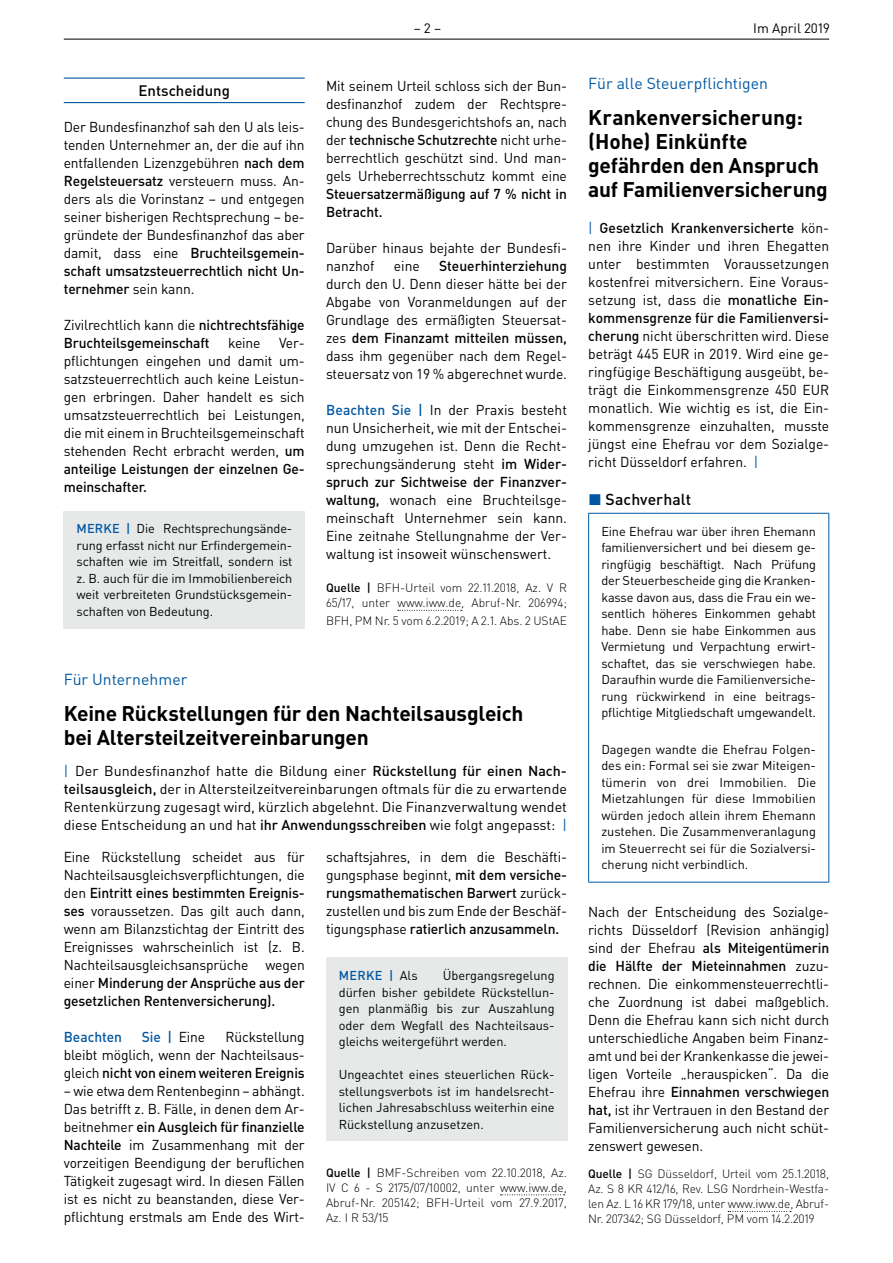
<style>
.page{position:relative;width:893px;height:1263px;background:#fff}
.page>*{position:absolute;margin:0;border:0;box-sizing:border-box;transform-origin:0 0}
.t1{font:700 21px/24px "DIN Pro";letter-spacing:-.01em;color:#000002}
.t2{font:15.75px "DIN Pro";color:#0157a2}
.t3{font:500 15.75px "DIN Pro";letter-spacing:.005em;color:#000002}
.t4{font:500 15px "DIN Pro";color:#000002}
.t5{font:14.25px/18px "DIN Pro";letter-spacing:-.01em;color:#000002;text-align:justify}
.t6{font:500 14.25px/18px "DIN Pro";letter-spacing:-.01em;color:#000002}
.t7{font:500 14.25px "DIN Pro";color:#0157a2}
.t8{font:13.5px "DIN Pro";color:#000002}
.t9{font:12.75px/16.5px "DIN Pro";color:#000002;text-align:justify}
.t10{font:500 12.75px "DIN Pro";letter-spacing:.025em;color:#0157a2}
.t11{font:300 12px/15px "DIN Pro";color:#000002;text-align:justify}
.s1{font-weight:500}
.s2{font-weight:400}
.s3{font-weight:500;color:#0157a2}
.s4{color:#0157a2}
.s5{font-weight:400;color:#000002}
</style>
<div class="page">
<hr style="left:64px;top:39px;width:765px;height:1px;background:#000002">
<hr style="left:64px;top:78px;width:241px;height:1px;background:#0157a2">
<hr style="left:64px;top:102px;width:241px;height:1px;background:#0157a2">
<div style="left:64px;top:511px;width:241px;height:117px;background:#e6e9e8"></div>
<svg style="left:398px;top:610px;width:64px;height:1px"></svg>
<svg style="left:728px;top:1211px;width:63px;height:1px"></svg>
<hr style="left:588px;top:513px;width:241px;height:1px;background:#0157a2">
<hr style="left:588px;top:514px;width:1px;height:368px;background:#0157a2">
<hr style="left:828px;top:514px;width:1px;height:368px;background:#0157a2">
<hr style="left:588px;top:882px;width:241px;height:1px;background:#0157a2">
<svg style="left:500px;top:1194px;width:64px;height:1px"></svg>
<div style="left:326px;top:957px;width:241px;height:184px;background:#e6e9e8"></div>
<p class="t8" style="left:414px;top:19px;width:29px">– 2 –</p>
<p class="t8" style="left:753px;top:19px;width:78px">Im April 2019</p>
<p class="t4" style="left:138px;top:80px;width:93px">Entscheidung</p>
<p class="t5" style="left:64px;top:117px;width:242px">Der Bundesfinanzhof sah den U als leis&shy;tenden Unternehmer an, der die auf ihn entfallenden Lizenzgebühren <span class="s1">nach dem Regelsteuersatz</span> versteuern muss. An&shy;ders als die Vorinstanz – und entgegen seiner bisherigen Rechtsprechung – be&shy;gründete der Bundesfinanzhof das aber damit, dass eine <span class="s1">Bruchteilsgemein&shy;schaft umsatzsteuerrechtlich nicht Un&shy;ternehmer</span> sein kann.</p>
<p class="t6" style="left:64px;top:315px;width:242px"><span class="s2">Zivilrechtlich kann die</span> nichtrechtsfähige<br>Bruchteilsgemeinschaft</p>
<p class="t5" style="left:228px;top:333px;width:34px">keine</p>
<p class="t5" style="left:64px;top:333px;width:242px;text-indent:215px">Ver&shy;pflichtungen eingehen und damit um&shy;satzsteuerrechtlich auch keine Leistun&shy;gen erbringen. Daher handelt es sich umsatzsteuerrechtlich bei Leistungen, die mit einem in Bruchteilsgemeinschaft stehenden Recht erbracht werden, <span class="s1">um anteilige Leistungen der einzelnen Ge&shy;meinschafter.</span></p>
<p class="t9" style="left:77px;top:520px;width:217px"><span class="s3">MERKE |</span> Die Rechtsprechungsände&shy;rung erfasst nicht nur Erfindergemein&shy;schaften wie im Streitfall, sondern ist z. B. auch für die im Immobilienbereich weit verbreiteten Grundstücksgemein&shy;schaften von Bedeutung.</p>
<p class="t5" style="left:326px;top:77px;width:242px">Mit seinem Urteil schloss sich der Bun&shy;desfinanzhof zudem der Rechtspre&shy;chung des Bundesgerichtshofs an, nach der <span class="s1">technische Schutzrechte</span> nicht urhe&shy;berrechtlich geschützt sind. Und man&shy;gels Urheberrechtsschutz kommt eine</p>
<p class="t6" style="left:326px;top:185px;width:242px">Steuersatzermäßigung auf 7 % nicht in<br>Betracht.</p>
<p class="t5" style="left:326px;top:239px;width:242px">Darüber hinaus bejahte der Bundesfi&shy;nanzhof</p>
<p class="t5" style="left:394px;top:257px;width:27px">eine</p>
<p class="t6" style="left:439px;top:257px;width:129px">Steuerhinterziehung</p>
<p class="t5" style="left:326px;top:275px;width:242px">durch den U. Denn dieser hätte bei der Abgabe von Voranmeldungen auf der Grundlage des ermäßigten Steuersat&shy;zes <span class="s1">dem Finanzamt mitteilen müssen, </span>dass ihm gegenüber nach dem Regel&shy;steuersatz von 19 % abgerechnet wurde.</p>
<p class="t5" style="left:326px;top:400px;width:242px"><span class="s3">Beachten Sie |</span> In der Praxis besteht nun Unsicherheit, wie mit der Entschei&shy;dung umzugehen ist. Denn die Recht&shy;sprechungsänderung steht <span class="s1">im Wider&shy;spruch zur Sichtweise der Finanzver&shy;waltung,</span> wonach eine Bruchteilsge&shy;meinschaft Unternehmer sein kann.<br>Eine zeitnahe Stellungnahme der Ver&shy;waltung ist insoweit wünschenswert.</p>
<p class="t11" style="left:326px;top:580px;width:242px"><span class="s1">Quelle |</span> BFH-Urteil vom 22.11.2018, Az. V R<br>65/17, unter www.iww.de, Abruf-Nr. 206994;</p>
<p class="t11" style="left:326px;top:613px;width:242px">BFH, PM Nr. 5 vom 6.2.2019; A 2.1. Abs. 2 UStAE</p>
<p class="t2" style="left:64px;top:668px;width:125px">Für Unternehmer</p>
<h1 class="t1" style="left:64px;top:700px;width:461px">Keine Rückstellungen für den Nachteilsausgleich bei Altersteilzeitvereinbarungen</h1>
<p class="t5" style="left:64px;top:762px;width:505px"><span class="s4">|</span> Der Bundesfinanzhof hatte die Bildung einer <span class="s1">Rückstellung für einen Nach&shy;teilsausgleich,</span> der in Altersteilzeitvereinbarungen oftmals für die zu erwartende Rentenkürzung zugesagt wird, kürzlich abgelehnt. Die Finanzverwaltung wendet diese Entscheidung an und hat <span class="s1">ihr Anwendungsschreiben</span> wie folgt angepasst: <span class="s4">|</span></p>
<p class="t5" style="left:64px;top:847px;width:242px">Eine Rückstellung scheidet aus für Nachteilsausgleichsverpflichtungen, die den <span class="s1">Eintritt eines bestimmten Ereignis&shy;ses</span> voraussetzen. Das gilt auch dann, wenn am Bilanzstichtag der Eintritt des Ereignisses wahrscheinlich ist (z. B.<br>Nachteilsausgleichsansprüche wegen einer <span class="s1">Minderung der Ansprüche aus der gesetzlichen Rentenversicherung).</span></p>
<p class="t7" style="left:64px;top:1027px;width:60px">Beachten</p>
<p class="t7" style="left:142px;top:1027px;width:65px">Sie | <span class="s5">Eine</span></p>
<p class="t5" style="left:326px;top:847px;width:242px">schaftsjahres, in dem die Beschäfti&shy;gungsphase beginnt, <span class="s1">mit dem versiche&shy;rungsmathematischen Barwert</span> zurück&shy;zustellen und bis zum Ende der Beschäf&shy;tigungsphase <span class="s1">ratierlich anzusammeln.</span></p>
<p class="t10" style="left:339px;top:967px;width:80px">MERKE | <span class="s5">Als</span></p>
<p class="t9" style="left:339px;top:967px;width:217px;text-indent:104px">Übergangsregelung dürfen bisher gebildete Rückstellun&shy;gen planmäßig bis zur Auszahlung oder dem Wegfall des Nachteilsaus&shy;gleichs weitergeführt werden.</p>
<p class="t9" style="left:339px;top:1066px;width:217px">Ungeachtet eines steuerlichen Rück&shy;stellungsverbots ist im handelsrecht&shy;lichen Jahresabschluss weiterhin eine Rückstellung anzusetzen.</p>
<p class="t11" style="left:326px;top:1164px;width:242px"><span class="s1">Quelle |</span> BMF-Schreiben vom 22.10.2018, Az.<br>IV C 6 - S 2175/07/10002, unter www.iww.de, Abruf-Nr. 205142; BFH-Urteil vom 27.9.2017, Az. I R 53/15</p>
<p class="t5" style="left:64px;top:1027px;width:242px;text-indent:162px">Rückstellung bleibt möglich, wenn der Nachteilsaus&shy;gleich <span class="s1">nicht von einem weiteren Ereignis</span></p>
<p class="t5" style="left:64px;top:1081px;width:242px">– wie etwa dem Rentenbeginn – abhängt.<br>Das betrifft z. B. Fälle, in denen dem Ar&shy;beitnehmer <span class="s1">ein Ausgleich für finanzielle Nachteile</span> im Zusammenhang mit der vorzeitigen Beendigung der beruflichen Tätigkeit zugesagt wird. In diesen Fällen ist es nicht zu beanstanden, diese Ver&shy;pflichtung erstmals am Ende des Wirt-</p>
<p class="t2" style="left:588px;top:73px;width:181px">Für alle Steuerpflichtigen</p>
<h1 class="t1" style="left:588px;top:105px;width:241px">Krankenversicherung: (Hohe) Einkünfte gefährden den Anspruch auf Familienversicherung</h1>
<p class="t5" style="left:588px;top:219px;width:242px"><span class="s4">|</span> <span class="s1">Gesetzlich Krankenversicherte</span> kön&shy;nen ihre Kinder und ihren Ehegatten unter bestimmten Voraussetzungen kostenfrei mitversichern. Eine Voraus&shy;setzung ist, dass die <span class="s1">monatliche Ein&shy;kommensgrenze für die Familienversi&shy;cherung</span> nicht überschritten wird. Diese beträgt 445 EUR in 2019. Wird eine ge&shy;ringfügige Beschäftigung ausgeübt, be&shy;trägt die Einkommensgrenze 450 EUR monatlich. Wie wichtig es ist, die Ein&shy;kommensgrenze einzuhalten, musste jüngst eine Ehefrau vor dem Sozialge&shy;richt Düsseldorf erfahren. <span class="s4">|</span></p>
<p class="t3" style="left:589px;top:488px;width:104px"><span class="s4">◼</span> Sachverhalt</p>
<p class="t9" style="left:601px;top:522px;width:216px">Eine Ehefrau war über ihren Ehemann familienversichert und bei diesem ge&shy;ringfügig beschäftigt. Nach Prüfung der Steuerbescheide ging die Kranken&shy;kasse davon aus, dass die Frau ein we&shy;sentlich höheres Einkommen gehabt habe. Denn sie habe Einkommen aus Vermietung und Verpachtung erwirt&shy;schaftet, das sie verschwiegen habe.<br>Daraufhin wurde die Familienversiche&shy;rung rückwirkend in eine beitrags&shy;pflichtige Mitgliedschaft umgewandelt.</p>
<p class="t9" style="left:601px;top:740px;width:216px">Dagegen wandte die Ehefrau Folgen&shy;des ein: Formal sei sie zwar Miteigen&shy;tümerin von drei Immobilien. Die Mietzahlungen für diese Immobilien würden jedoch allein ihrem Ehemann zustehen. Die Zusammenveranlagung im Steuerrecht sei für die Sozialversi&shy;cherung nicht verbindlich.</p>
<p class="t5" style="left:588px;top:903px;width:242px">Nach der Entscheidung des Sozialge&shy;richts Düsseldorf (Revision anhängig) sind der Ehefrau <span class="s1">als Miteigentümerin die Hälfte der Mieteinnahmen</span> zuzu&shy;rechnen. Die einkommensteuerrechtli&shy;che Zuordnung ist dabei maßgeblich.<br>Denn die Ehefrau kann sich nicht durch unterschiedliche Angaben beim Finanz&shy;amt und bei der Krankenkasse die jewei&shy;ligen Vorteile „herauspicken“. Da die Ehefrau ihre <span class="s1">Einnahmen verschwiegen hat,</span> ist ihr Vertrauen in den Bestand der Familienversicherung auch nicht schüt&shy;zenswert gewesen.</p>
<p class="t11" style="left:588px;top:1166px;width:242px"><span class="s1">Quelle |</span> SG Düsseldorf, Urteil vom 25.1.2018, Az. S 8 KR 412/16, Rev. LSG Nordrhein-Westfa&shy;len Az. L 16 KR 179/18, unter www.iww.de, Abruf-Nr. 207342; SG Düsseldorf, PM vom 14.2.2019</p>
</div>
